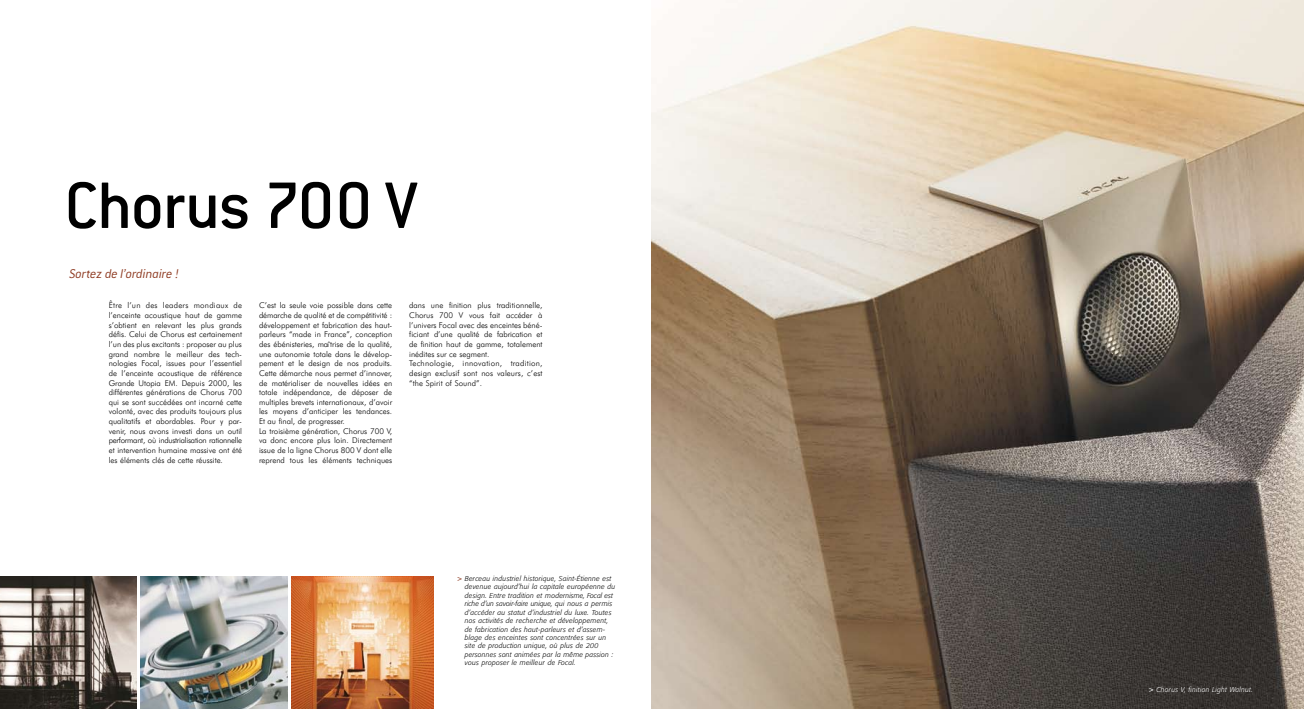
<style>
.page{position:relative;width:1304px;height:709px;background:#fff}
.page>*{position:absolute;margin:0;border:0;box-sizing:border-box;transform-origin:0 0}
.t1{font:500 72px "Conduit ITC";letter-spacing:-.015em;color:#000}
.t2{font:italic 300 14px "Conduit ITC";color:#8e3a21}
.t3{font:300 8px/9.6px "Futura BT";color:#000}
.t4{font:italic 300 7px/8.4px "Formata";letter-spacing:.03em;color:#000}
.t5{font:italic 300 7px "Formata";letter-spacing:.03em;color:#fff}
.s1{font-family:"Futura BT";font-weight:500;font-style:normal;color:#8e3a21}
.s2{font-family:"Futura BT";font-weight:500;font-style:normal}
</style>
<div class="page">
<img style="left:652px;top:0;width:652px;height:709px">
<img style="left:140px;top:576px;width:148px;height:133px">
<img style="left:0;top:576px;width:136px;height:133px">
<img style="left:292px;top:576px;width:142px;height:133px">
<h1 class="t1" style="left:64px;top:165px;width:355px">Chorus 700 V</h1>
<h2 class="t2" style="left:69px;top:265px;width:111px">Sortez de l’ordinaire !</h2>
<p class="t3" style="left:109px;top:300px;width:135px;text-align:justify">Être l’un des leaders mondiaux de l’enceinte acoustique haut de gamme s’obtient en relevant les plus grands défis. Celui de Chorus est certainement l’un des plus excitants : proposer au plus grand nombre le meilleur des tech&shy;nologies Focal, issues pour l’essentiel de l’enceinte acoustique de référence Grande Utopia EM. Depuis 2000, les différentes générations de Chorus 700 qui se sont succédées ont incarné cette volonté, avec des produits toujours plus qualitatifs et abordables. Pour y par&shy;venir, nous avons investi dans un outil performant, où industrialisation rationnelle et intervention humaine massive ont été les éléments clés de cette réussite.</p>
<p class="t3" style="left:259px;top:300px;width:135px">C’est la seule voie possible dans cette démarche de qualité et de compétitivité : développement et fabrication des haut&shy;parleurs “made in France”, conception des ébénisteries, maîtrise de la qualité, une autonomie totale dans le dévelop&shy;pement et le design de nos produits.<br>Cette démarche nous permet d’innover, de matérialiser de nouvelles idées en totale indépendance, de déposer de multiples brevets internationaux, d’avoir les moyens d’anticiper les tendances.<br>Et au final, de progresser.<br>La troisième génération, Chorus 700 V, va donc encore plus loin. Directement issue de la ligne Chorus 800 V dont elle reprend tous les éléments techniques</p>
<p class="t3" style="left:409px;top:300px;width:135px">dans une finition plus traditionnelle, Chorus 700 V vous fait accéder à l’univers Focal avec des enceintes béné&shy;ficiant d’une qualité de fabrication et de finition haut de gamme, totalement inédites sur ce segment.<br>Technologie, innovation, tradition, design exclusif sont nos valeurs, c’est “the Spirit of Sound”.</p>
<p class="t4" style="left:465px;top:574px;width:152px;text-indent:-8px"><span class="s1">&gt;</span> Berceau industriel historique, Saint-Étienne est devenue aujourd’hui la capitale européenne du design. Entre tradition et modernisme, Focal est riche d’un savoir-faire unique, qui nous a permis d’accéder au statut d’industriel du luxe. Toutes nos activités de recherche et développement, de fabrication des haut-parleurs et d’assem&shy;blage des enceintes sont concentrées sur un site de production unique, où plus de 200 personnes sont animées par la même passion : vous proposer le meilleur de Focal.</p>
<p class="t5" style="left:1148px;top:685px;width:106px"><span class="s2">&gt;</span> Chorus V, finition Light Walnut.</p>
</div>
